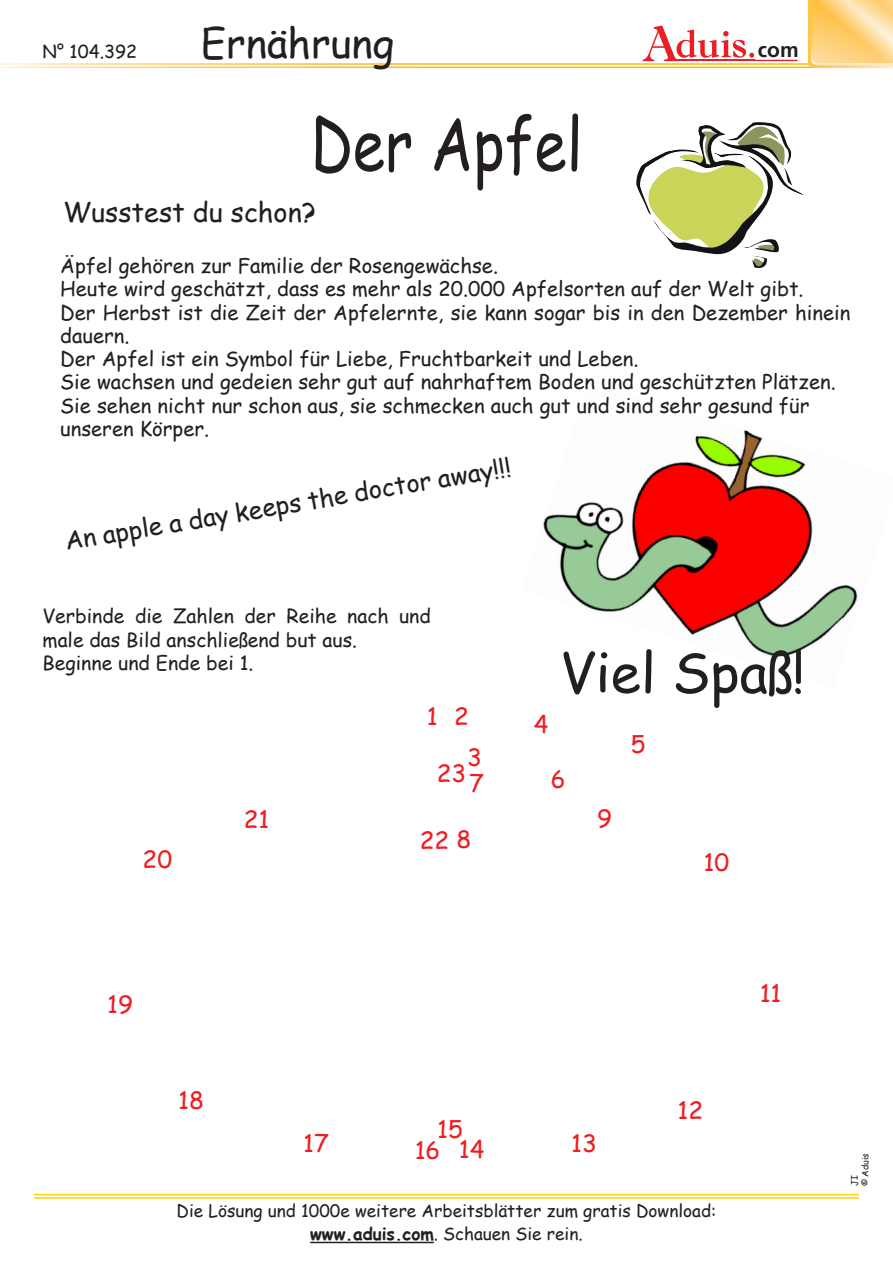
<style>
.page{position:relative;width:893px;height:1263px;background:#fff}
.page>*{position:absolute;margin:0;border:0;box-sizing:border-box;transform-origin:0 0}
.t1{font:72px "Comic Sans MS";color:#231f20;scale:.81 1}
.t2{font:54.9px "Comic Sans MS";color:#231f20}
.t3{font:40.5px "Comic Sans MS";color:#231f20}
.t4{font:27px "Comic Sans MS";color:#231f20}
.t5{font:25.2px "Comic Sans MS";color:#231f20}
.t6{font:24px/40.5px "Comic Sans MS";color:#ee1d23}
.t7{font:700 21px "Frutiger";color:#231f20}
.t8{font:20.25px/23.2px "Comic Sans MS";color:#231f20}
.t9{font:19.5px/23.2px "Comic Sans MS";color:#231f20}
.t10{font:18px "Comic Sans MS";color:#231f20}
.t11{font:17.25px/23.2px "Comic Sans MS";color:#231f20;text-align:center}
.t12{font:9px/10.8px "Comic Sans MS";color:#231f20}
.s1{font-weight:700}
</style>
<div class="page">
<hr style="left:34px;top:1194px;width:825px;height:1px;background:#fed304">
<hr style="left:34px;top:1197px;width:825px;height:2px;background:#fed304">
<svg style="left:643px;top:26px;width:111px;height:35px"></svg>
<hr style="left:754px;top:60px;width:43px;height:1px;background:#ee1d23">
<svg style="left:808px;top:0;width:85px;height:68px"></svg>
<img style="left:813px;top:0;width:80px;height:63px">
<img style="left:636px;top:122px;width:168px;height:135px">
<img style="left:542px;top:430px;width:316px;height:227px">
<hr style="left:310px;top:1242px;width:124px;height:1px;background:#231f20">
<h3 class="t3" style="left:201px;top:13px;width:195px">Ernährung</h3>
<p class="t10" style="left:43px;top:38px;width:96px">N° 104.392</p>
<p class="t7" style="left:758px;top:37px;width:42px">com</p>
<h1 class="t1" style="left:310px;top:91px;width:337px">Der Apfel</h1>
<h3 class="t4" style="left:63px;top:192px;width:254px">Wusstest du schon?</h3>
<p class="t8" style="left:60px;top:254px;width:792px">Äpfel gehören zur Familie der Rosengewächse.<br>Heute wird geschätzt, dass es mehr als 20.000 Apfelsorten auf der Welt gibt.<br>Der Herbst ist die Zeit der Apfelernte, sie kann sogar bis in den Dezember hinein dauern.<br>Der Apfel ist ein Symbol für Liebe, Fruchtbarkeit und Leben.<br>Sie wachsen und gedeien sehr gut auf nahrhaftem Boden und geschützten Plätzen.<br>Sie sehen nicht nur schon aus, sie schmecken auch gut und sind sehr gesund für unseren Körper.</p>
<p class="t5" style="left:62px;top:525px;width:454px;rotate:-10deg">An apple a day keeps the doctor away!!!</p>
<p class="t9" style="left:43px;top:604px;width:390px">Verbinde die Zahlen der Reihe nach und male das Bild anschließend but aus.<br>Beginne und Ende bei 1.</p>
<h2 class="t2" style="left:560px;top:632px;width:247px">Viel Spaß!</h2>
<p class="t6" style="left:467px;top:695px;width:16px;text-indent:-40px">1 2<br>3</p>
<p class="t6" style="left:534px;top:703px;width:16px">4</p>
<p class="t6" style="left:631px;top:723px;width:16px">5</p>
<p class="t6" style="left:437px;top:752px;width:31px">23</p>
<p class="t6" style="left:469px;top:762px;width:16px">7</p>
<p class="t6" style="left:551px;top:759px;width:16px">6</p>
<p class="t6" style="left:143px;top:838px;width:31px">20</p>
<p class="t6" style="left:244px;top:799px;width:27px">21</p>
<p class="t6" style="left:420px;top:819px;width:53px">228</p>
<p class="t6" style="left:597px;top:797px;width:16px">9</p>
<p class="t6" style="left:703px;top:841px;width:27px">10</p>
<p class="t6" style="left:107px;top:983px;width:27px">19</p>
<p class="t6" style="left:178px;top:1079px;width:27px">18</p>
<p class="t6" style="left:303px;top:1122px;width:27px">17</p>
<p class="t6" style="left:415px;top:1117px;width:50px;line-height:21.3px;text-indent:22px">15<br>16</p>
<p class="t6" style="left:459px;top:1128px;width:27px">14</p>
<p class="t6" style="left:571px;top:1122px;width:27px">13</p>
<p class="t6" style="left:677px;top:1089px;width:27px">12</p>
<p class="t11" style="left:177px;top:1198px;width:541px">Die Lösung und 1000e weitere Arbeitsblätter zum gratis Download: <span class="s1">www.aduis.com</span>. Schauen Sie rein.</p>
<p class="t6" style="left:760px;top:972px;width:23px">11</p>
<p class="t12" style="left:849px;top:1186px;width:35px;rotate:-90deg">JI<br>© Aduis</p>
</div>
